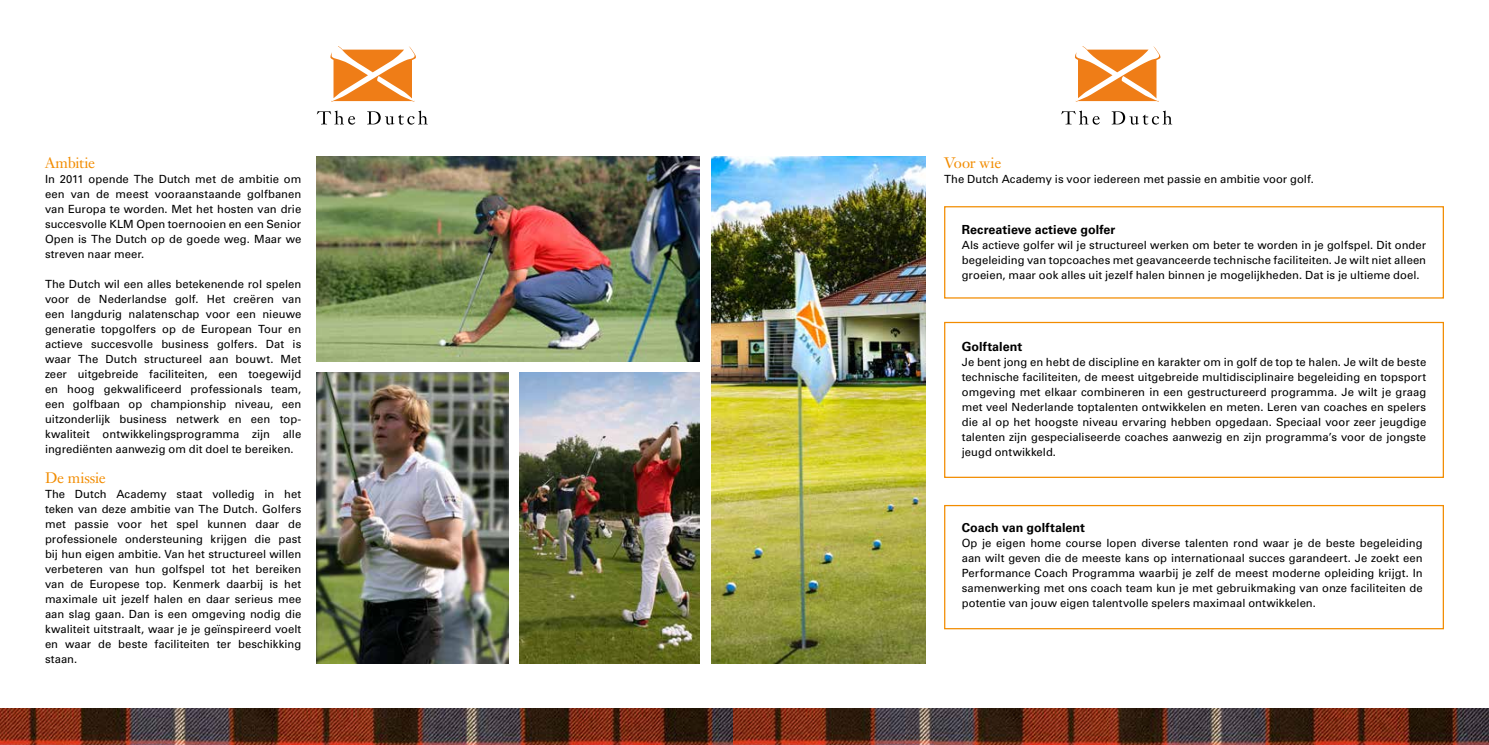
<style>
.page{position:relative;width:1489px;height:745px;background:#fff}
.page>*{position:absolute;margin:0;border:0;box-sizing:border-box;transform-origin:0 0}
.t1{font:15px "Janson Text";letter-spacing:-.015em;color:#f28c00}
.t2{font:700 12.5px "Univers";color:#000}
.t3{font:11.25px/15px "Univers";color:#000;text-align:justify}
</style>
<div class="page">
<img style="left:0;top:708px;width:733px;height:36px">
<svg style="left:330px;top:46px;width:86px;height:56px"></svg>
<svg style="left:317px;top:110px;width:38px;height:14px"></svg>
<svg style="left:367px;top:110px;width:60px;height:14px"></svg>
<img style="left:733px;top:708px;width:755px;height:36px">
<svg style="left:1075px;top:46px;width:85px;height:56px"></svg>
<svg style="left:1061px;top:110px;width:38px;height:14px"></svg>
<svg style="left:1111px;top:110px;width:61px;height:14px"></svg>
<img style="left:520px;top:372px;width:179px;height:291px">
<img style="left:317px;top:156px;width:382px;height:205px">
<img style="left:317px;top:372px;width:191px;height:291px">
<div style="left:944px;top:321px;width:499px;height:156px;border:1px solid #f28c00"></div>
<div style="left:944px;top:206px;width:499px;height:92px;border:1px solid #f28c00"></div>
<div style="left:944px;top:504px;width:499px;height:125px;border:1px solid #f28c00"></div>
<img style="left:711px;top:156px;width:214px;height:507px">
<h1 class="t1" style="left:45px;top:153px;width:52px">Ambitie</h1>
<p class="t3" style="left:45px;top:171px;width:258px">In 2011 opende The Dutch met de ambitie om een van de meest vooraanstaande golfbanen van Europa te worden. Met het hosten van drie succesvolle KLM Open toernooien en een Senior Open is The Dutch op de goede weg. Maar we streven naar meer.</p>
<p class="t3" style="left:45px;top:276px;width:258px">The Dutch wil een alles betekenende rol spelen voor de Nederlandse golf. Het creëren van een langdurig nalatenschap voor een nieuwe generatie topgolfers op de European Tour en actieve succesvolle business golfers. Dat is waar The Dutch structureel aan bouwt. Met zeer uitgebreide faciliteiten, een toegewijd en hoog gekwalificeerd professionals team, een golfbaan op championship niveau, een uitzonderlijk business netwerk en een top&shy;kwaliteit ontwikkelingsprogramma zijn alle ingrediënten aanwezig om dit doel te bereiken.</p>
<h1 class="t1" style="left:45px;top:468px;width:62px">De missie</h1>
<p class="t3" style="left:45px;top:486px;width:258px">The Dutch Academy staat volledig in het teken van deze ambitie van The Dutch. Golfers met passie voor het spel kunnen daar de professionele ondersteuning krijgen die past bij hun eigen ambitie. Van het structureel willen verbeteren van hun golfspel tot het bereiken van de Europese top. Kenmerk daarbij is het maximale uit jezelf halen en daar serieus mee aan slag gaan. Dan is een omgeving nodig die kwaliteit uitstraalt, waar je je geïnspireerd voelt en waar de beste faciliteiten ter beschikking staan.</p>
<h1 class="t1" style="left:944px;top:153px;width:59px">Voor wie</h1>
<p class="t3" style="left:944px;top:171px;width:371px">The Dutch Academy is voor iedereen met passie en ambitie voor golf.</p>
<p class="t2" style="left:961px;top:222px;width:155px">Recreatieve actieve golfer</p>
<p class="t3" style="left:961px;top:237px;width:466px">Als actieve golfer wil je structureel werken om beter te worden in je golfspel. Dit onder begeleiding van topcoaches met geavanceerde technische faciliteiten. Je wilt niet alleen groeien, maar ook alles uit jezelf halen binnen je mogelijkheden. Dat is je ultieme doel.</p>
<p class="t2" style="left:961px;top:339px;width:62px">Golftalent</p>
<p class="t3" style="left:961px;top:354px;width:466px">Je bent jong en hebt de discipline en karakter om in golf de top te halen. Je wilt de beste technische faciliteiten, de meest uitgebreide multidisciplinaire begeleiding en topsport omgeving met elkaar combineren in een gestructureerd programma. Je wilt je graag met veel Nederlande toptalenten ontwikkelen en meten. Leren van coaches en spelers die al op het hoogste niveau ervaring hebben opgedaan. Speciaal voor zeer jeugdige talenten zijn gespecialiseerde coaches aanwezig en zijn programma’s voor de jongste jeugd ontwikkeld.</p>
<p class="t2" style="left:961px;top:520px;width:125px">Coach van golftalent</p>
<p class="t3" style="left:961px;top:535px;width:462px">Op je eigen home course lopen diverse talenten rond waar je de beste begeleiding aan wilt geven die de meeste kans op internationaal succes garandeert. Je zoekt een Performance Coach Programma waarbij je zelf de meest moderne opleiding krijgt. In samenwerking met ons coach team kun je met gebruikmaking van onze faciliteiten de potentie van jouw eigen talentvolle spelers maximaal ontwikkelen.</p>
</div>
